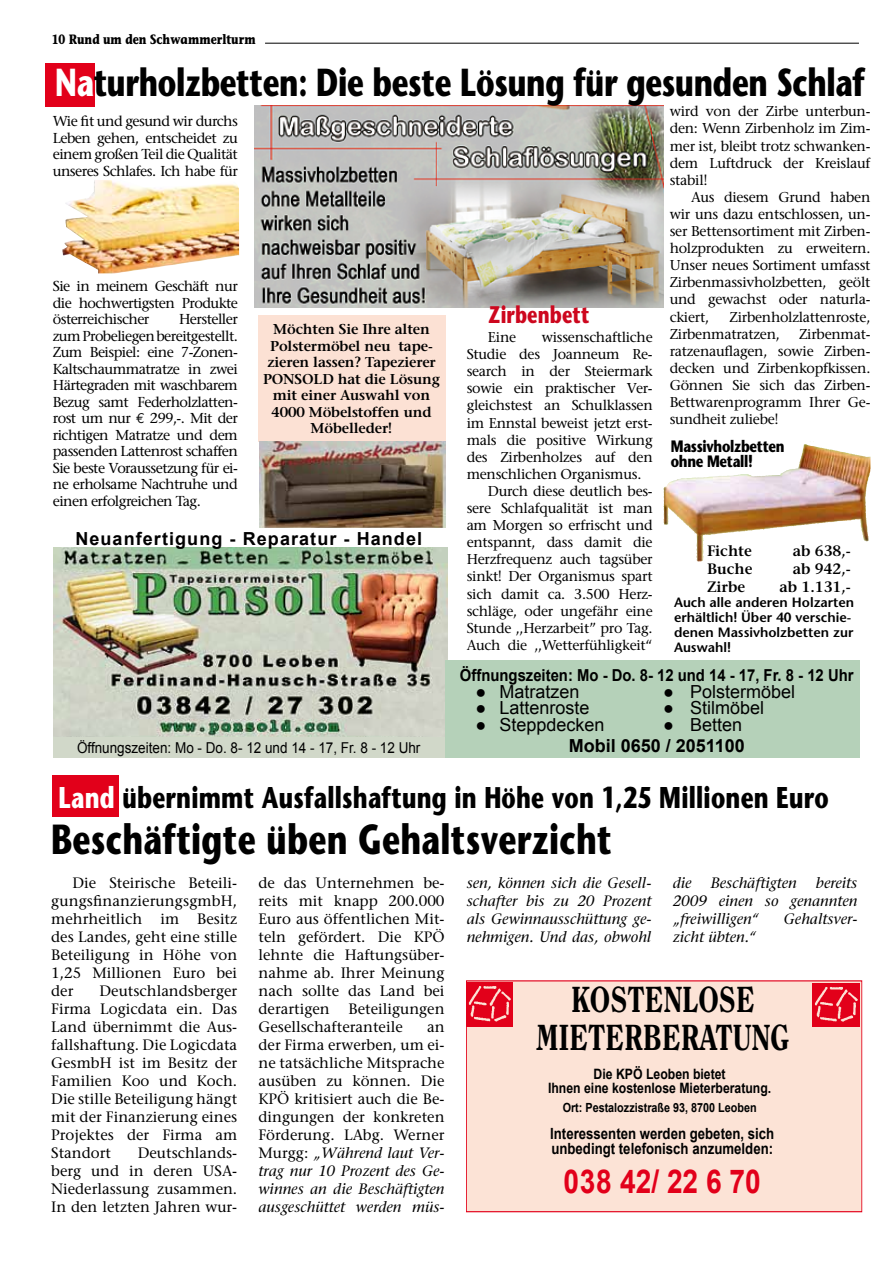
<style>
.page{position:relative;width:893px;height:1263px;background:#fff}
.page>*{position:absolute;margin:0;border:0;box-sizing:border-box;transform-origin:0 0}
.t1{font:700 42px "Stone Sans";letter-spacing:.01em;color:#000;scale:.75 1}
.t2{font:700 39px "Stone Sans";letter-spacing:-.01em;color:#000;scale:.75 1}
.t3{font:800 36px/37.3px "Clearface";color:#000;text-align:center;scale:.79 1}
.t4{font:700 32.85px "Arial";color:#e2001a;scale:.86 1}
.t5{font:700 30px "Stone Sans";letter-spacing:.01em;color:#000;scale:.75 1}
.t6{font:700 24px "Stone Sans";letter-spacing:.01em;color:#cd071e;scale:.75 1}
.t7{font:18px "Arial";color:#000}
.t8{font:700 18px "Arial";letter-spacing:.06em;color:#000}
.t9{font:700 18px "Arial";color:#000}
.t10{font:700 16.5px "Arial";color:#000;scale:.9 1}
.t11{font:700 16.5px/15px "Stone Sans";letter-spacing:-.02em;color:#000;scale:.8 1}
.t12{font:700 15.45px/15.5px "Arial";color:#000;scale:.86 1}
.t13{font:15px/18px "Stone Serif";color:#000;text-align:justify}
.t14{font:italic 15px/18px "Stone Serif";color:#000;text-align:justify}
.t15{font:15px "Arial";color:#000;scale:.9 1}
.t16{font:600 15px "Stone Serif";color:#000}
.t17{font:14.4px/16.5px "Stone Serif";letter-spacing:-.04em;color:#000;text-align:justify}
.t18{font:14.25px/17.1px "Stone Serif";letter-spacing:-.02em;color:#000;text-align:justify}
.t19{font:600 14.25px/16.5px "Stone Serif";letter-spacing:-.01em;color:#000;text-align:center}
.t20{font:700 14.25px/14.1px "Arial";color:#000;text-align:center;scale:.86 1}
.t21{font:600 13.5px/15px "Stone Sans";color:#000}
.t22{font:700 13.5px "Stone Informal";color:#000;scale:.8 1}
.t23{font:700 12.6px "Arial";color:#000;scale:.86 1}
.s1{color:#fff}
.s2{font-family:"Euro Mono"}
.s3{font-style:italic}
</style>
<div class="page">
<hr style="left:265px;top:43px;width:594px;height:1px;background:#000">
<div style="left:52px;top:775px;width:66px;height:42px;background:#e2001a"></div>
<img style="left:254px;top:106px;width:409px;height:202px">
<img style="left:53px;top:548px;width:395px;height:209px">
<div style="left:258px;top:315px;width:187px;height:126px;background:#fce1d4"></div>
<div style="left:45px;top:64px;width:50px;height:43px;background:#e2001a"></div>
<img style="left:62px;top:180px;width:177px;height:93px">
<img style="left:663px;top:444px;width:151px;height:78px">
<img style="left:259px;top:441px;width:186px;height:86px">
<div style="left:445px;top:660px;width:415px;height:98px;background:#b5d1b9"></div>
<div style="left:53px;top:737px;width:391px;height:21px;background:#d1d8c9"></div>
<div style="left:466px;top:981px;width:396px;height:231px;background:#fce3d6"></div>
<div style="left:466px;top:981px;width:396px;height:231px;border:1px solid #e2001a"></div>
<img style="left:466px;top:982px;width:47px;height:44px">
<img style="left:813px;top:983px;width:46px;height:44px">
<p class="t22" style="left:52px;top:30px;width:256px">10 Rund um den Schwammerlturm</p>
<h2 class="t2" style="left:55px;top:57px;width:1081px"><span class="s1">Na</span>turholzbetten: Die beste Lösung für gesunden Schlaf</h2>
<p class="t18" style="left:670px;top:103px;width:202px">wird von der Zirbe unterbun&shy;den: Wenn Zirbenholz im Zim&shy;mer ist, bleibt trotz schwanken&shy;dem Luftdruck der Kreislauf stabil!</p>
<p class="t18" style="left:670px;top:188px;width:202px;text-indent:21px">Aus diesem Grund haben wir uns dazu entschlossen, un&shy;ser Bettensortiment mit Zirben&shy;holzprodukten zu erweitern.<br>Unser neues Sortiment umfasst Zirbenmassivholzbetten, geölt und gewachst oder naturla&shy;ckiert,</p>
<p class="t17" style="left:53px;top:113px;width:187px">Wie fit und gesund wir durchs Leben gehen, entscheidet zu einem großen Teil die Qualität unseres Schlafes. Ich habe für</p>
<p class="t17" style="left:53px;top:278px;width:187px">Sie in meinem Geschäft nur die hochwertigsten Produkte österreichischer</p>
<p class="t17" style="left:53px;top:311px;width:187px;text-indent:126px">Hersteller zum Probeliegen bereitgestellt.<br>Zum Beispiel: eine 7-Zonen-Kaltschaummatratze in zwei Härtegraden mit waschbarem Bezug samt Federholzlatten&shy;rost um nur <span class="s2">€</span> 299,-. Mit der richtigen Matratze und dem passenden Lattenrost schaffen Sie beste Voraussetzung für ei&shy;ne erholsame Nachtruhe und einen erfolgreichen Tag.</p>
<h3 class="t6" style="left:488px;top:300px;width:136px">Zirbenbett</h3>
<p class="t18" style="left:670px;top:308px;width:202px;text-indent:60px">Zirbenholzlattenroste,<br>Zirbenmatratzen,</p>
<p class="t19" style="left:263px;top:321px;width:178px">Möchten Sie Ihre alten<br>Polstermöbel neu tape&shy;zieren lassen? Tapezierer<br>PONSOLD hat die Lösung mit einer Auswahl von<br>4000 Möbelstoffen und<br>Möbelleder!</p>
<p class="t18" style="left:670px;top:325px;width:202px;text-indent:129px">Zirbenmat&shy;ratzenauflagen, sowie Zirben&shy;decken und Zirbenkopfkissen.<br>Gönnen Sie sich das Zirben-Bettwarenprogramm Ihrer Ge&shy;sundheit zuliebe!</p>
<p class="t11" style="left:671px;top:438px;width:144px">Massivholzbetten ohne Metall!</p>
<p class="t18" style="left:488px;top:328px;width:30px">Eine</p>
<p class="t18" style="left:542px;top:328px;width:112px">wissenschaftliche</p>
<p class="t18" style="left:467px;top:345px;width:188px">Studie des Joanneum Re-</p>
<p class="t18" style="left:467px;top:363px;width:188px">search in der Steiermark</p>
<p class="t18" style="left:467px;top:380px;width:188px">sowie ein praktischer Ver-</p>
<p class="t18" style="left:467px;top:397px;width:188px">gleichstest an Schulklassen</p>
<p class="t18" style="left:467px;top:414px;width:188px">im Ennstal beweist jetzt erst-</p>
<p class="t18" style="left:467px;top:431px;width:188px">mals die positive Wirkung</p>
<p class="t18" style="left:467px;top:448px;width:188px">des Zirbenholzes auf den</p>
<p class="t18" style="left:467px;top:465px;width:176px">menschlichen Organismus.</p>
<p class="t18" style="left:488px;top:482px;width:166px">Durch diese deutlich bes-</p>
<p class="t18" style="left:467px;top:499px;width:188px">sere Schlafqualität ist man</p>
<p class="t18" style="left:467px;top:516px;width:188px">am Morgen so erfrischt und</p>
<p class="t18" style="left:467px;top:534px;width:188px">entspannt, dass damit die</p>
<p class="t18" style="left:467px;top:551px;width:188px">Herzfrequenz auch tagsüber</p>
<p class="t18" style="left:467px;top:568px;width:188px">sinkt! Der Organismus spart</p>
<p class="t18" style="left:467px;top:585px;width:188px">sich damit ca. 3.500 Herz-</p>
<p class="t18" style="left:467px;top:602px;width:188px">schläge, oder ungefähr eine</p>
<p class="t18" style="left:467px;top:619px;width:188px">Stunde ,,Herzarbeit” pro Tag.</p>
<p class="t18" style="left:467px;top:636px;width:188px">Auch die ,,Wetterfühligkeit“</p>
<p class="t8" style="left:75px;top:527px;width:348px">Neuanfertigung - Reparatur - Handel</p>
<p class="t16" style="left:707px;top:541px;width:46px">Fichte</p>
<p class="t16" style="left:793px;top:541px;width:60px">ab 638,-</p>
<p class="t16" style="left:707px;top:559px;width:47px">Buche</p>
<p class="t16" style="left:793px;top:559px;width:60px">ab 942,-</p>
<p class="t16" style="left:707px;top:577px;width:40px">Zirbe</p>
<p class="t16" style="left:779px;top:577px;width:73px">ab 1.131,-</p>
<p class="t21" style="left:674px;top:595px;width:182px">Auch alle anderen Holzarten erhältlich! Über 40 verschie&shy;denen Massivholzbetten zur<br>Auswahl!</p>
<p class="t15" style="left:77px;top:738px;width:383px">Öffnungszeiten: Mo - Do. 8- 12 und 14 - 17, Fr. 8 - 12 Uhr</p>
<p class="t10" style="left:460px;top:664px;width:439px">Öffnungszeiten: Mo - Do. 8- 12 und 14 - 17, Fr. 8 - 12 Uhr</p>
<p class="t7" style="left:476px;top:679px;width:106px">● Matratzen</p>
<p class="t7" style="left:663px;top:679px;width:134px">● Polstermöbel</p>
<p class="t7" style="left:476px;top:696px;width:116px">● Lattenroste</p>
<p class="t7" style="left:663px;top:696px;width:103px">● Stilmöbel</p>
<p class="t7" style="left:476px;top:712px;width:131px">● Steppdecken</p>
<p class="t7" style="left:663px;top:712px;width:81px">● Betten</p>
<p class="t9" style="left:569px;top:734px;width:178px">Mobil 0650 / 2051100</p>
<h3 class="t5" style="left:59px;top:779px;width:1028px"><span class="s1">Land</span> übernimmt Ausfallshaftung in Höhe von 1,25 Millionen Euro</h3>
<h1 class="t1" style="left:51px;top:813px;width:749px">Beschäftigte üben Gehaltsverzicht</h1>
<p class="t14" style="left:467px;top:874px;width:186px">sen, können sich die Gesell&shy;schafter bis zu 20 Prozent als Gewinnausschüttung ge&shy;nehmigen. Und das, obwohl</p>
<p class="t14" style="left:673px;top:874px;width:20px">die</p>
<p class="t14" style="left:711px;top:874px;width:88px">Beschäftigten</p>
<p class="t14" style="left:673px;top:874px;width:186px;text-indent:143px">bereits 2009 einen so genannten „freiwilligen“</p>
<p class="t13" style="left:51px;top:874px;width:188px;text-indent:21px">Die Steirische Beteili&shy;gungsfinanzierungsgmbH, mehrheitlich im Besitz des Landes, geht eine stille Beteiligung in Höhe von 1,25 Millionen Euro bei der</p>
<p class="t13" style="left:259px;top:874px;width:188px">de das Unternehmen be&shy;reits mit knapp 200.000<br>Euro aus öffentlichen Mit&shy;teln gefördert. Die KPÖ lehnte die Haftungsüber&shy;nahme ab. Ihrer Meinung nach sollte das Land bei derartigen</p>
<p class="t14" style="left:784px;top:910px;width:75px">Gehaltsver-</p>
<p class="t14" style="left:673px;top:928px;width:85px">zicht übten.“</p>
<p class="t13" style="left:51px;top:982px;width:188px;text-indent:48px">Deutschlandsberger Firma Logicdata ein. Das Land übernimmt die Aus&shy;fallshaftung. Die Logicdata GesmbH ist im Besitz der Familien Koo und Koch.<br>Die stille Beteiligung hängt mit der Finanzierung eines Projektes der Firma am Standort</p>
<h3 class="t3" style="left:536px;top:980px;width:322px">KOSTENLOSE<br>MIETERBERATUNG</h3>
<p class="t13" style="left:259px;top:1000px;width:188px;text-indent:90px">Beteiligungen<br>Gesellschafteranteile</p>
<p class="t13" style="left:259px;top:1018px;width:188px;text-indent:169px">an der Firma erwerben, um ei&shy;ne tatsächliche Mitsprache ausüben zu können. Die KPÖ kritisiert auch die Be&shy;dingungen der konkreten Förderung. LAbg. Werner Murgg: <span class="s3">„Während laut Ver&shy;trag nur 10 Prozent des Ge&shy;winnes an die Beschäftigten ausgeschüttet werden müs-</span></p>
<p class="t20" style="left:548px;top:1067px;width:261px">Die KPÖ Leoben bietet<br>Ihnen eine kostenlose Mieterberatung.</p>
<p class="t23" style="left:563px;top:1099px;width:227px">Ort: Pestalozzistraße 93, 8700 Leoben</p>
<p class="t12" style="left:550px;top:1126px;width:262px">Interessenten werden gebeten, sich unbedingt telefonisch anzumelden:</p>
<h3 class="t4" style="left:564px;top:1160px;width:231px">038 42/ 22 6 70</h3>
<p class="t13" style="left:51px;top:1144px;width:188px;text-indent:87px">Deutschlands&shy;berg und in deren USA-Niederlassung zusammen.<br>In den letzten Jahren wur-</p>
</div>
